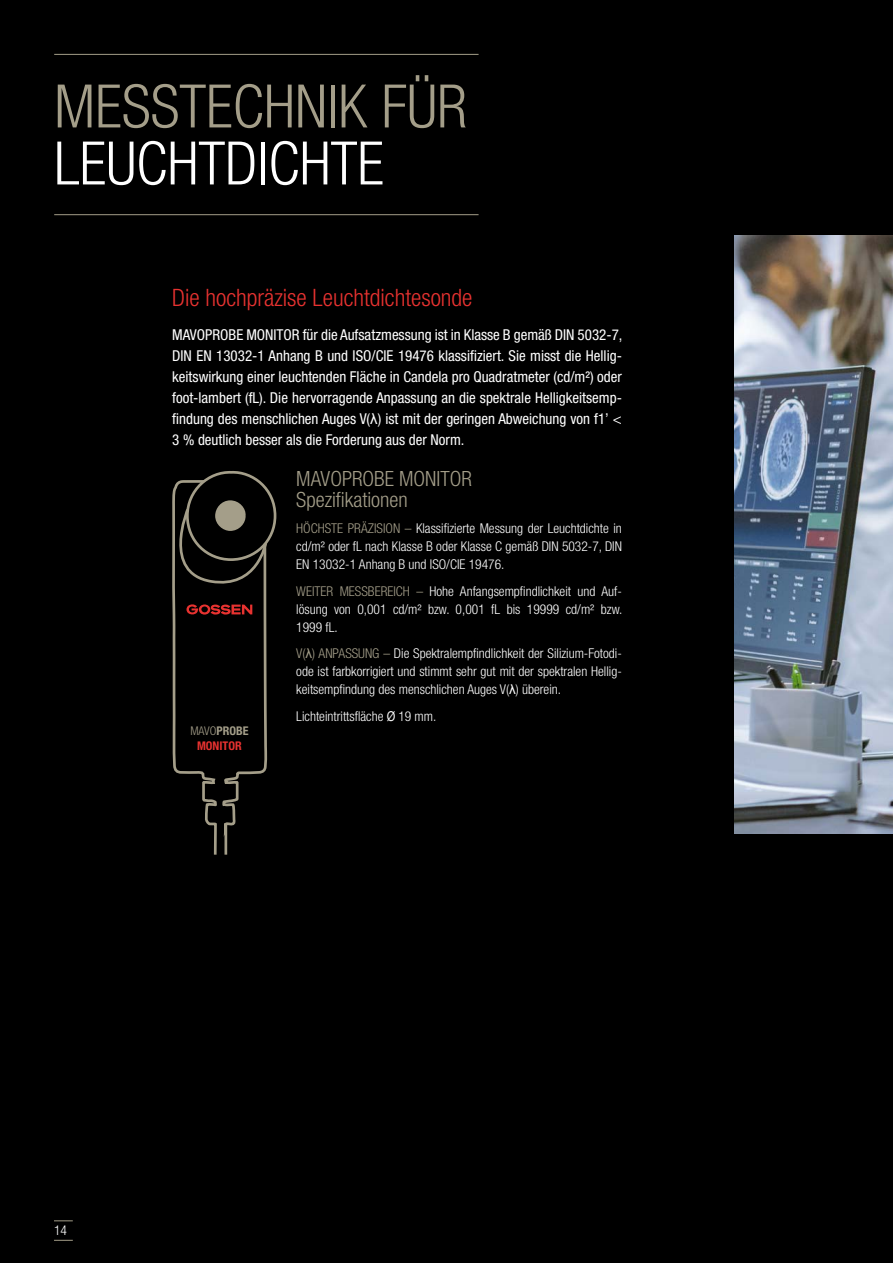
<style>
.page{position:relative;width:893px;height:1263px;background:#000}
.page>*{position:absolute;margin:0;border:0;box-sizing:border-box;transform-origin:0 0}
.t1{font:300 condensed 60px "Helvetica Neue LT Std";color:#a49e89}
.t2{font:300 condensed 60px "Helvetica Neue LT Std";color:#fff}
.t3{font:300 condensed 24px "Helvetica Neue LT Std";color:#e73230}
.t4{font:300 condensed 21px/21px "Helvetica Neue LT Std";color:#a49e89}
.t5{font:condensed 15px/21px "Helvetica Neue LT Std";color:#fff;text-align:justify}
.t6{font:300 condensed 13.5px/18px "Helvetica Neue LT Std";color:#fff;text-align:justify}
.t7{font:700 condensed 12px/15px "Helvetica Neue LT Std";color:#e73230;text-align:center}
.s1{font-family:"Arial";font-stretch:normal}
.s2{font-weight:300;color:#a49e89}
.s3{color:#a49e89}
.s4{font-family:"Arial";font-weight:400;font-stretch:normal;color:#a49e89}
.s5{font-family:"Arial";font-weight:400;font-stretch:normal}
.s6{font-family:"Arial Narrow";font-weight:400;font-stretch:normal}
</style>
<div class="page">
<img style="left:735px;top:235px;width:158px;height:598px">
<hr style="left:54px;top:214px;width:425px;height:1px;background:#a49e89">
<hr style="left:54px;top:54px;width:425px;height:1px;background:#a49e89">
<svg style="left:54px;top:589px;width:214px;height:652px"></svg>
<svg style="left:172px;top:471px;width:105px;height:118px"></svg>
<svg style="left:186px;top:604px;width:66px;height:10px"></svg>
<h1 class="t1" style="left:54px;top:72px;width:414px">MESSTECHNIK FÜR</h1>
<h1 class="t2" style="left:54px;top:129px;width:331px">LEUCHTDICHTE</h1>
<h2 class="t3" style="left:172px;top:284px;width:302px">Die hochpräzise Leuchtdichtesonde</h2>
<p class="t5" style="left:172px;top:324px;width:452px">MAVOPROBE MONITOR für die Aufsatzmessung ist in Klasse B gemäß DIN 5032-7, DIN EN 13032-1 Anhang B und ISO/CIE 19476 klassifiziert. Sie misst die Hellig&shy;keitswirkung einer leuchtenden Fläche in Candela pro Quadratmeter (cd/m²) oder foot-lambert (fL). Die hervorragende Anpassung an die spektrale Helligkeitsemp&shy;findung des menschlichen Auges V(<span class="s1">λ</span>) ist mit der geringen Abweichung von f1’ &lt; 3 % deutlich besser als die Forderung aus der Norm.</p>
<p class="t7" style="left:190px;top:723px;width:60px"><span class="s2">MAVO</span><span class="s3">PROBE<br></span>MONITOR</p>
<h3 class="t4" style="left:296px;top:467px;width:177px">MAVOPROBE MONITOR<br>Spezifikationen</h3>
<p class="t6" style="left:296px;top:519px;width:327px"><span class="s3">HÖCHSTE PRÄZISION –</span> Klassifizierte Messung der Leuchtdichte in cd/m² oder fL nach Klasse B oder Klasse C gemäß DIN 5032-7, DIN EN 13032-1 Anhang B und ISO/CIE 19476.</p>
<p class="t6" style="left:296px;top:582px;width:328px"><span class="s3">WEITER MESSBEREICH –</span> Hohe Anfangsempfindlichkeit und Auf&shy;lösung von 0,001 cd/m² bzw. 0,001 fL bis 19999 cd/m² bzw.<br>1999 fL.</p>
<p class="t6" style="left:296px;top:644px;width:327px"><span class="s3">V(</span><span class="s4">λ</span><span class="s3">) ANPASSUNG –</span> Die Spektralempfindlichkeit der Silizium-Fotodi&shy;ode ist farbkorrigiert und stimmt sehr gut mit der spektralen Hellig&shy;keitsempfindung des menschlichen Auges V(<span class="s5">λ</span>) überein.</p>
<p class="t6" style="left:296px;top:707px;width:142px">Lichteintrittsfläche <span class="s6">Ø</span> 19 mm.</p>
<p class="t6" style="left:54px;top:1221px;width:14px">14</p>
</div>
